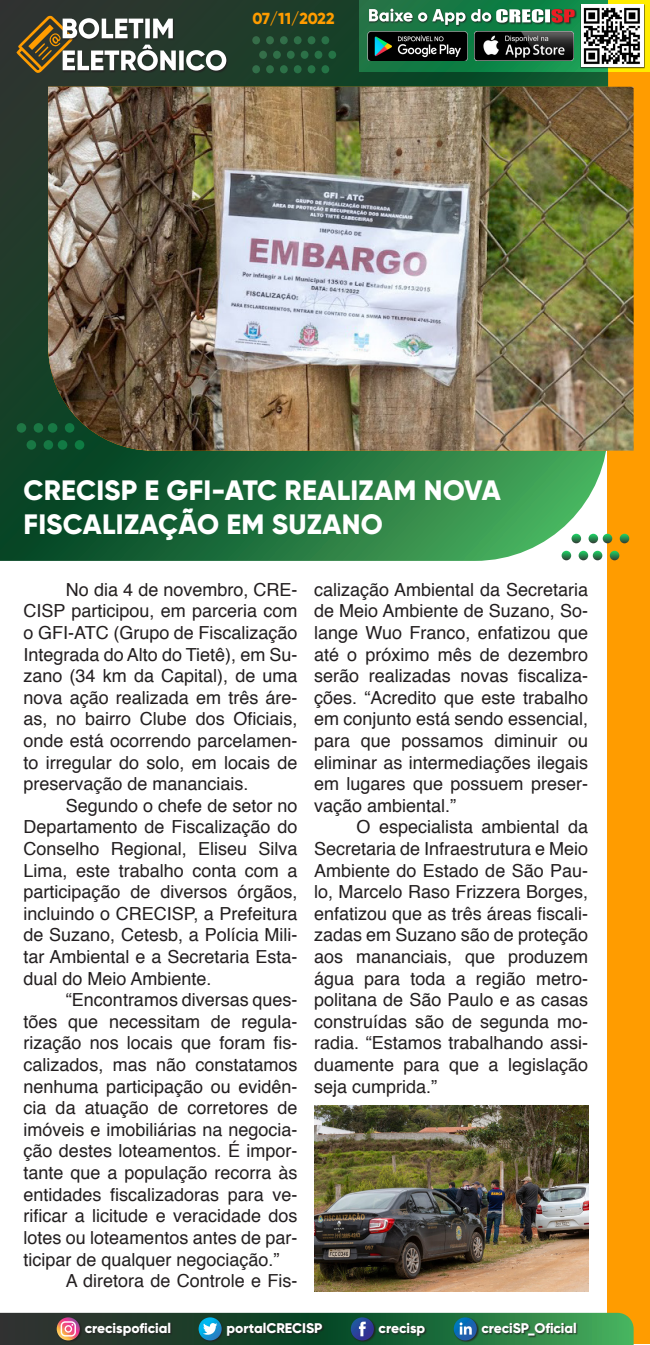
<style>
.page{position:relative;width:650px;height:1345px;background:#fff}
.page>*{position:absolute;margin:0;border:0;box-sizing:border-box;transform-origin:0 0}
.t1{font:800 28px/33.6px "Gilroy";letter-spacing:.01em;color:#fff}
.t2{font:18px/21.6px "Helvetica";color:#231f20;text-align:justify}
.t3{font:800 16px "Gilroy";letter-spacing:-.01em;color:#ff9c00}
.t4{font:800 14px "Gilroy";color:#fff}
</style>
<div class="page">
<div style="left:608px;top:0;width:42px;height:1344px;background:#ff9c00"></div>
<svg style="left:0;top:0;width:608px;height:561px;background:#28633c"></svg>
<svg style="left:17px;top:16px;width:209px;height:57px"></svg>
<div style="left:44px;top:440px;width:9px;height:10px;background:#177844;border-radius:50%"></div>
<div style="left:34px;top:423px;width:9px;height:10px;background:#1b7744;border-radius:50%"></div>
<svg style="left:17px;top:423px;width:9px;height:10px"></svg>
<div style="left:27px;top:440px;width:9px;height:10px;background:#197844;border-radius:50%"></div>
<svg style="left:359px;top:0;width:291px;height:72px;background:#298a41"></svg>
<div style="left:581px;top:4px;width:64px;height:65px;background:#231f20;opacity:.75"></div>
<img style="left:581px;top:4px;width:63px;height:63px">
<div style="left:369px;top:8px;width:125px;height:19px;background:#231f20;opacity:.75"></div>
<svg style="left:579px;top:551px;width:23px;height:9px"></svg>
<svg style="left:589px;top:534px;width:23px;height:9px"></svg>
<svg style="left:562px;top:551px;width:9px;height:9px"></svg>
<svg style="left:620px;top:534px;width:9px;height:9px"></svg>
<svg style="left:610px;top:551px;width:9px;height:9px"></svg>
<svg style="left:572px;top:534px;width:9px;height:9px"></svg>
<div style="left:496px;top:9px;width:81px;height:16px;background:#231f20;opacity:.75"></div>
<svg style="left:369px;top:9px;width:206px;height:16px"></svg>
<div style="left:252px;top:36px;width:8px;height:8px;background:#366c49;border-radius:50%"></div>
<div style="left:266px;top:36px;width:8px;height:8px;background:#346e49;border-radius:50%"></div>
<div style="left:280px;top:36px;width:8px;height:8px;background:#346f4b;border-radius:50%"></div>
<div style="left:294px;top:36px;width:8px;height:8px;background:#2e6f48;border-radius:50%"></div>
<div style="left:308px;top:36px;width:7px;height:8px;background:#2d7148;border-radius:50%"></div>
<div style="left:259px;top:51px;width:8px;height:8px;background:#346e49;border-radius:50%"></div>
<div style="left:273px;top:51px;width:8px;height:8px;background:#306f48;border-radius:50%"></div>
<div style="left:287px;top:51px;width:8px;height:8px;background:#2e6f48;border-radius:50%"></div>
<div style="left:301px;top:51px;width:8px;height:8px;background:#2b7148;border-radius:50%"></div>
<div style="left:315px;top:51px;width:7px;height:8px;background:#297348;border-radius:50%"></div>
<div style="left:321px;top:36px;width:8px;height:8px;background:#297148;border-radius:50%"></div>
<div style="left:328px;top:51px;width:8px;height:8px;background:#257346;border-radius:50%"></div>
<div style="left:252px;top:65px;width:8px;height:8px;background:#346f4b;border-radius:50%"></div>
<div style="left:266px;top:65px;width:8px;height:8px;background:#2f6f48;border-radius:50%"></div>
<div style="left:280px;top:65px;width:8px;height:8px;background:#2d7148;border-radius:50%"></div>
<div style="left:294px;top:65px;width:8px;height:8px;background:#297148;border-radius:50%"></div>
<div style="left:308px;top:65px;width:7px;height:8px;background:#297348;border-radius:50%"></div>
<div style="left:321px;top:65px;width:8px;height:8px;background:#247346;border-radius:50%"></div>
<img style="left:475px;top:31px;width:99px;height:30px">
<img style="left:367px;top:31px;width:101px;height:30px">
<svg style="left:0;top:1312px;width:634px;height:33px;background:#2f5d44"></svg>
<div style="left:482px;top:1322px;width:96px;height:15px;background:#231f20;opacity:.75"></div>
<img style="left:48px;top:87px;width:586px;height:364px">
<img style="left:314px;top:1105px;width:274px;height:186px">
<p class="t3" style="left:252px;top:9px;width:84px">07/11/2022</p>
<p class="t1" style="left:24px;top:474px;width:479px">CRECISP E GFI-ATC REALIZAM NOVA<br>FISCALIZAÇÃO EM SUZANO</p>
<p class="t2" style="left:23px;top:579px;width:276px;text-indent:43px">No dia 4 de novembro, CRE-CISP participou, em parceria com o GFI-ATC (Grupo de Fiscalização Integrada do Alto do Tietê), em Su&shy;zano (34 km da Capital), de uma nova ação realizada em três áre&shy;as, no bairro Clube dos Oficiais, onde está ocorrendo parcelamen&shy;to irregular do solo, em locais de preservação de mananciais.</p>
<p class="t2" style="left:23px;top:795px;width:276px;text-indent:43px">Segundo o chefe de setor no Departamento de Fiscalização do Conselho Regional, Eliseu Silva Lima, este trabalho conta com a participação de diversos órgãos, incluindo o CRECISP, a Prefeitura de Suzano, Cetesb, a Polícia Mili&shy;tar Ambiental e a Secretaria Esta&shy;dual do Meio Ambiente.</p>
<p class="t2" style="left:23px;top:989px;width:276px;text-indent:43px">“Encontramos diversas ques&shy;tões que necessitam de regula&shy;rização nos locais que foram fis&shy;calizados, mas não constatamos nenhuma participação ou evidên&shy;cia da atuação de corretores de imóveis e imobiliárias na negocia&shy;ção destes loteamentos. É impor&shy;tante que a população recorra às entidades fiscalizadoras para ve&shy;rificar a licitude e veracidade dos lotes ou loteamentos antes de par&shy;ticipar de qualquer negociação.”</p>
<p class="t2" style="left:66px;top:1270px;width:233px">A diretora de Controle e Fis-</p>
<p class="t2" style="left:314px;top:579px;width:276px">calização Ambiental da Secretaria de Meio Ambiente de Suzano, So&shy;lange Wuo Franco, enfatizou que até o próximo mês de dezembro serão realizadas novas fiscaliza&shy;ções. “Acredito que este trabalho em conjunto está sendo essencial, para que possamos diminuir ou eliminar as intermediações ilegais em lugares que possuem preser&shy;vação ambiental.”</p>
<p class="t2" style="left:314px;top:817px;width:276px;text-indent:43px">O especialista ambiental da Secretaria de Infraestrutura e Meio Ambiente do Estado de São Pau&shy;lo, Marcelo Raso Frizzera Borges, enfatizou que as três áreas fiscali&shy;zadas em Suzano são de proteção aos mananciais, que produzem água para toda a região metro&shy;politana de São Paulo e as casas construídas são de segunda mo&shy;radia. “Estamos trabalhando assi&shy;duamente para que a legislação seja cumprida.”</p>
<p class="t4" style="left:85px;top:1318px;width:88px">crecispoficial</p>
<p class="t4" style="left:227px;top:1318px;width:97px">portalCRECISP</p>
<p class="t4" style="left:379px;top:1318px;width:48px">crecisp</p>
<p class="t4" style="left:481px;top:1318px;width:97px">creciSP_Oficial</p>
</div>
